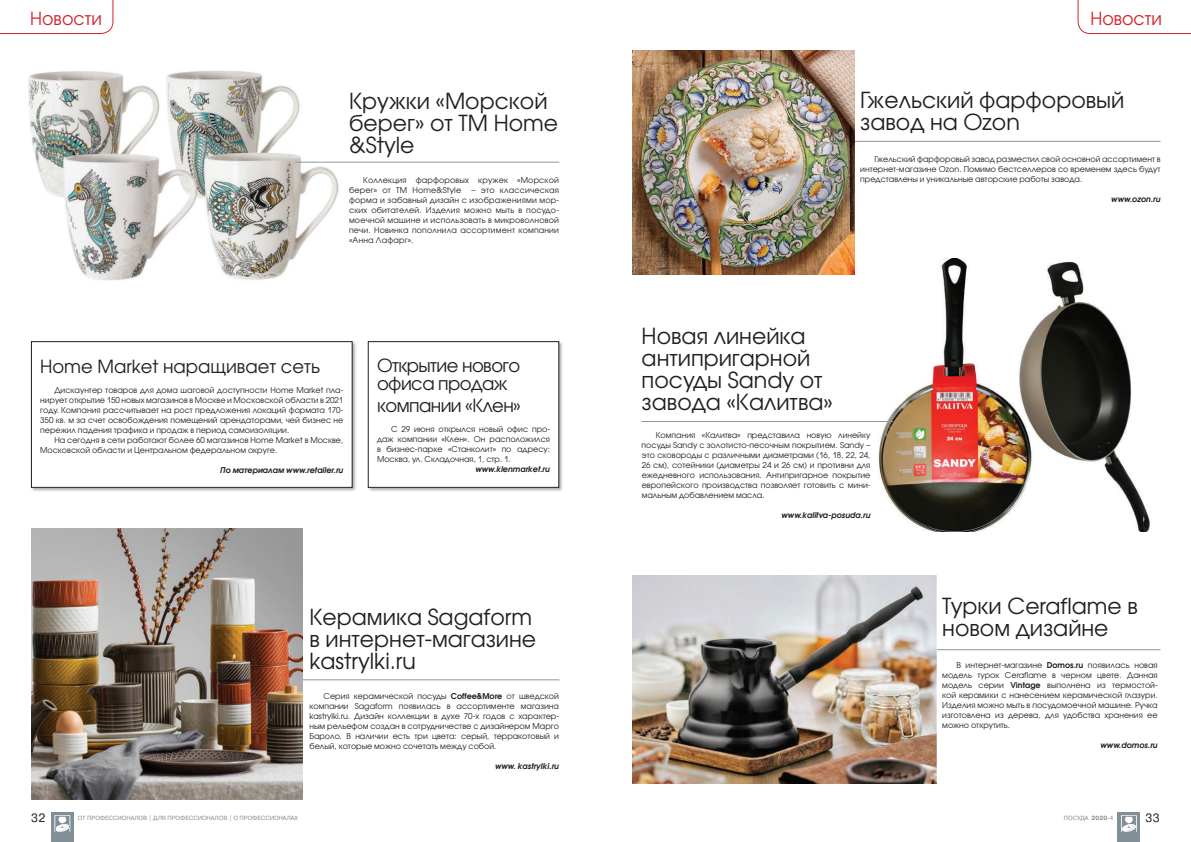
<style>
.page{position:relative;width:1191px;height:842px;background:#fff}
.page>*{position:absolute;margin:0;border:0;box-sizing:border-box;transform-origin:0 0}
.t1{font:22px/22px "Avant Garde Gothic C";color:#231f20}
.t2{font:18px/18px "Avant Garde Gothic C";letter-spacing:-.03em;color:#231f20}
.t3{font:18px "Avant Garde Gothic C";color:#231f20}
.t4{font:18px "Avant Garde Gothic C";color:#d1232a}
.t5{font:12px "Pragmatica C";color:#231f20}
.t6{font:8px/10px "Avant Garde Gothic C";color:#231f20;text-align:justify}
.t7{font:italic 600 8px "Avant Garde Gothic C";color:#231f20}
.t8{font:8px/10px "Avant Garde Gothic C";letter-spacing:.02em;color:#231f20}
.t9{font:6px "Pragmatica C";color:#828f96}
.s1{font-weight:600}
.s2{font-weight:700}
</style>
<div class="page">
<svg style="left:1077px;top:0;width:114px;height:34px"></svg>
<svg style="left:0;top:0;width:113px;height:34px"></svg>
<div style="left:51px;top:812px;width:23px;height:30px;background:#828f96"></div>
<svg style="left:54px;top:815px;width:16px;height:17px"></svg>
<div style="left:1117px;top:812px;width:23px;height:30px;background:#828f96"></div>
<svg style="left:1121px;top:815px;width:15px;height:17px"></svg>
<img style="left:28px;top:70px;width:315px;height:211px">
<hr style="left:295px;top:162px;width:264px;height:1px;background:#939598">
<hr style="left:202px;top:679px;width:357px;height:1px;background:#939598">
<hr style="left:632px;top:141px;width:528px;height:1px;background:#939598">
<hr style="left:886px;top:649px;width:274px;height:1px;background:#939598">
<img style="left:879px;top:259px;width:272px;height:273px">
<div style="left:30px;top:340px;width:327px;height:153px;background:#231f20;opacity:.4"></div>
<div style="left:31px;top:342px;width:321px;height:145px;background:#fff"></div>
<div style="left:31px;top:341px;width:321px;height:147px;border:1px solid #231f20"></div>
<div style="left:367px;top:340px;width:197px;height:153px;background:#231f20;opacity:.4"></div>
<div style="left:368px;top:342px;width:191px;height:145px;background:#fff"></div>
<div style="left:368px;top:341px;width:191px;height:147px;border:1px solid #231f20"></div>
<img style="left:632px;top:575px;width:304px;height:208px">
<img style="left:31px;top:528px;width:271px;height:271px">
<img style="left:633px;top:51px;width:221px;height:224px">
<hr style="left:641px;top:421px;width:252px;height:1px;background:#939598">
<h2 class="t4" style="left:30px;top:8px;width:73px">Новости</h2>
<h2 class="t4" style="left:1090px;top:8px;width:73px">Новости</h2>
<h1 class="t1" style="left:349px;top:90px;width:211px">Кружки «Морской берег» от ТМ Home &amp;Style</h1>
<p class="t8" style="left:349px;top:175px;width:211px;text-indent:14px">Коллекция фарфоровых кружек «Морской берег» от ТМ Home&amp;Style</p>
<p class="t6" style="left:349px;top:185px;width:211px;text-indent:123px">– это классическая форма и забавный дизайн с изображениями мор&shy;ских обитателей. Изделия можно мыть в посудо&shy;моечной машине и использовать в микроволновой печи. Новинка пополнила ассортимент компании «Анна Лафарг».</p>
<h2 class="t3" style="left:40px;top:356px;width:281px">Home Market наращивает сеть</h2>
<p class="t6" style="left:40px;top:385px;width:305px;text-indent:14px">Дискаунтер товаров для дома шаговой доступности Home Market пла&shy;нирует открытие 150 новых магазинов в Москве и Московской области в 2021 году. Компания рассчитывает на рост предложения локаций формата 170- 350 кв. м за счет освобождения помещений арендаторами, чей бизнес не пережил падения трафика и продаж в период самоизоляции.</p>
<p class="t6" style="left:40px;top:435px;width:305px;text-indent:14px">На сегодня в сети работают более 60 магазинов Home Market в Москве,<br>Московской области и Центральном федеральном округе.</p>
<p class="t7" style="left:220px;top:465px;width:125px">По материалам www.retailer.ru</p>
<h2 class="t2" style="left:377px;top:356px;width:145px">Открытие нового офиса продаж</h2>
<h2 class="t2" style="left:377px;top:396px;width:145px">компании «Клен»</h2>
<p class="t6" style="left:377px;top:424px;width:174px;text-indent:14px">С 29 июня открылся новый офис про&shy;даж компании «Клен». Он расположился в бизнес-парке «Станколит» по адресу:<br>Москва, ул. Складочная, 1, стр. 1.</p>
<p class="t7" style="left:475px;top:464px;width:76px">www.klenmarket.ru</p>
<h1 class="t1" style="left:309px;top:605px;width:228px">Керамика Sagaform в интернет-магазине kastrylki.ru</h1>
<p class="t6" style="left:309px;top:691px;width:251px;text-indent:14px">Серия керамической посуды <span class="s1">Coffee&amp;More</span> от шведской компании Sagaform появилась в ассортименте магазина kastrylki.ru. Дизайн коллекции в духе 70-х годов с характер&shy;ным рельефом создан в сотрудничестве с дизайнером Марго Бароло. В наличии есть три цвета: серый, терракотовый и белый, которые можно сочетать между собой.</p>
<p class="t7" style="left:495px;top:761px;width:65px">www. kastrylki.ru</p>
<h1 class="t1" style="left:860px;top:89px;width:266px">Гжельский фарфоровый завод на Ozon</h1>
<p class="t6" style="left:860px;top:154px;width:302px;text-indent:14px">Гжельский фарфоровый завод разместил свой основной ассортимент в интернет-магазине Ozon. Помимо бестселлеров со временем здесь будут представлены и уникальные авторские работы завода.</p>
<p class="t7" style="left:1111px;top:194px;width:51px">www.ozon.ru</p>
<h1 class="t1" style="left:641px;top:325px;width:193px">Новая линейка антипригарной посуды Sandy от завода «Калитва»</h1>
<p class="t6" style="left:641px;top:430px;width:230px;text-indent:14px">Компания «Калитва» представила новую линейку посуды Sandy с золотисто-песочным покрытием. Sandy – это сковороды с различными диаметрами (16, 18, 22, 24, 26 cм), сотейники (диаметры 24 и 26 см) и противни для ежедневного использования. Антипригарное покрытие европейского производства позволяет готовить с мини&shy;мальным добавлением масла.</p>
<p class="t7" style="left:781px;top:510px;width:90px">www.kalitva-posuda.ru</p>
<h1 class="t1" style="left:942px;top:595px;width:197px">Турки Ceraflame в новом дизайне</h1>
<p class="t6" style="left:942px;top:660px;width:217px;text-indent:14px">В интернет-магазине <span class="s1">Domos.ru</span> появилась новая модель турок Ceraflame в черном цвете. Данная модель серии <span class="s1">Vintage</span> выполнена из термостой&shy;кой керамики с нанесением керамической глазури.<br>Изделия можно мыть в посудомоечной машине. Ручка изготовлена из дерева, для удобства хранения ее можно открутить.</p>
<p class="t7" style="left:1100px;top:740px;width:59px">www.domos.ru</p>
<h3 class="t5" style="left:31px;top:811px;width:16px">32</h3>
<p class="t9" style="left:78px;top:815px;width:222px">ОТ ПРОФЕССИОНАЛОВ | ДЛЯ ПРОФЕССИОНАЛОВ | О ПРОФЕССИОНАЛАХ</p>
<p class="t9" style="left:1064px;top:815px;width:51px">ПОСУДА <span class="s2">2020</span>-4</p>
<h3 class="t5" style="left:1145px;top:811px;width:16px">33</h3>
</div>
